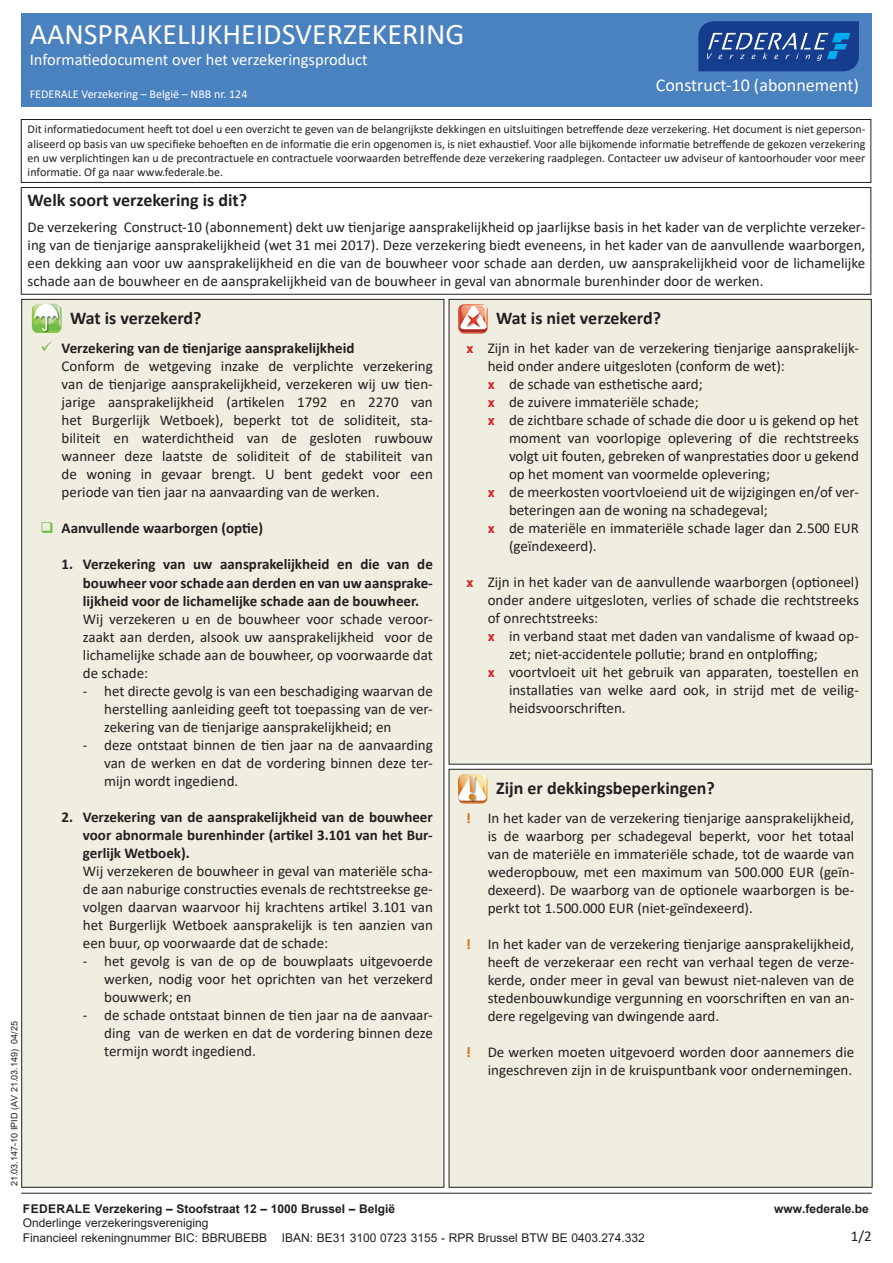
<style>
.page{position:relative;width:893px;height:1263px;background:#fff}
.page>*{position:absolute;margin:0;border:0;box-sizing:border-box;transform-origin:0 0}
.t1{font:30px "Calibri";color:#fff}
.t2{font:700 18px "Calibri";color:#231f20}
.t3{font:18px "Calibri";color:#fff}
.t4{font:16.5px "Calibri";color:#fff}
.t5{font:15px/18px "Calibri";color:#231f20;text-align:justify}
.t6{font:700 15px/18px "Calibri";color:#231f20}
.t7{font:12px/14.4px "Calibri";color:#231f20;text-align:justify}
.Normaal{font:12px "Arial";color:#231f20}
.Normaal-2{font:700 12px "Arial";color:#231f20}
.t8{font:12px "Calibri";color:#fff}
.Normaal-3{font:9px "Arial";color:#231f20}
.s1{color:#75c04b}
.s2{font-family:"Tw Cen";font-weight:800;font-stretch:condensed;color:#d1232a}
.s3{font-family:"Tw Cen";font-weight:800;font-stretch:condensed;color:#d4792a}
</style>
<div class="page">
<div style="left:21px;top:13px;width:851px;height:93px;background:#4a81bf"></div>
<div style="left:21px;top:119px;width:850px;height:64px;border:1px solid #231f20"></div>
<div style="left:21px;top:187px;width:850px;height:108px;border:1px solid #231f20"></div>
<div style="left:21px;top:299px;width:423px;height:889px;background:#efeee1;border:1px solid #231f20"></div>
<div style="left:449px;top:299px;width:423px;height:466px;background:#efeee1;border:1px solid #231f20"></div>
<img style="left:32px;top:304px;width:30px;height:29px">
<img style="left:458px;top:304px;width:30px;height:30px">
<div style="left:449px;top:769px;width:424px;height:419px;background:#efeee1;border:1px solid #231f20"></div>
<hr style="left:21px;top:1193px;width:851px;height:1px;background:#231f20">
<img style="left:458px;top:774px;width:30px;height:30px">
<svg style="left:698px;top:21px;width:161px;height:50px;background:#28509a"></svg>
<p class="Normaal-3" style="left:8px;top:1186px;width:166px;rotate:-90deg">21.03.147-10 IPID (AV 21.03.149) 04/25</p>
<p class="t1" style="left:30px;top:13px;width:436px">AANSPRAKELIJKHEIDSVERZEKERING</p>
<p class="t4" style="left:30px;top:48px;width:339px">Informatiedocument over het verzekeringsproduct</p>
<p class="t8" style="left:30px;top:86px;width:219px">FEDERALE Verzekering – België – NBB nr. 124</p>
<p class="t7" style="left:28px;top:122px;width:839px">Dit informatiedocument heeft tot doel u een overzicht te geven van de belangrijkste dekkingen en uitsluitingen betreffende deze verzekering. Het document is niet geperson&shy;aliseerd op basis van uw specifieke behoeften en de informatie die erin opgenomen is, is niet exhaustief. Voor alle bijkomende informatie betreffende de gekozen verzekering en uw verplichtingen kan u de precontractuele en contractuele voorwaarden betreffende deze verzekering raadplegen. Contacteer uw adviseur of kantoorhouder voor meer informatie. Of ga naar www.federale.be.</p>
<p class="t2" style="left:28px;top:187px;width:221px">Welk soort verzekering is dit?</p>
<p class="t5" style="left:28px;top:218px;width:839px">De verzekering Construct-10 (abonnement) dekt uw tienjarige aansprakelijkheid op jaarlijkse basis in het kader van de verplichte verzeker&shy;ing van de tienjarige aansprakelijkheid (wet 31 mei 2017). Deze verzekering biedt eveneens, in het kader van de aanvullende waarborgen, een dekking aan voor uw aansprakelijkheid en die van de bouwheer voor schade aan derden, uw aansprakelijkheid voor de lichamelijke schade aan de bouwheer en de aansprakelijkheid van de bouwheer in geval van abnormale burenhinder door de werken.</p>
<p class="t2" style="left:70px;top:305px;width:133px">Wat is verzekerd?</p>
<p class="t2" style="left:496px;top:306px;width:166px">Wat is niet verzekerd?</p>
<p class="t6" style="left:40px;top:339px;width:316px"><span class="s1">✓</span> Verzekering van de tienjarige aansprakelijkheid</p>
<p class="t5" style="left:62px;top:357px;width:373px">Conform de wetgeving inzake de verplichte verzekering van de tienjarige aansprakelijkheid, verzekeren wij uw tien-</p>
<p class="t5" style="left:62px;top:393px;width:373px">jarige aansprakelijkheid (artikelen 1792 en 2270 van het Burgerlijk Wetboek), beperkt tot de soliditeit, sta&shy;biliteit en waterdichtheid van de gesloten ruwbouw wanneer deze laatste de soliditeit of de stabiliteit van de woning in gevaar brengt. U bent gedekt voor een</p>
<p class="t5" style="left:62px;top:483px;width:319px">periode van tien jaar na aanvaarding van de werken.</p>
<p class="t6" style="left:40px;top:519px;width:224px"><span class="s1">❑</span> Aanvullende waarborgen (optie)</p>
<p class="t6" style="left:62px;top:555px;width:373px">1. Verzekering van uw aansprakelijkheid en die van de</p>
<p class="t6" style="left:83px;top:573px;width:351px">bouwheer voor schade aan derden en van uw aansprake&shy;lijkheid voor de lichamelijke schade aan de bouwheer.</p>
<p class="t5" style="left:83px;top:609px;width:351px">Wij verzekeren u en de bouwheer voor schade veroor&shy;zaakt aan derden, alsook uw aansprakelijkheid voor de lichamelijke schade aan de bouwheer, op voorwaarde dat de schade:</p>
<p class="t5" style="left:104px;top:681px;width:330px;text-indent:-21px">- het directe gevolg is van een beschadiging waarvan de herstelling aanleiding geeft tot toepassing van de ver&shy;zekering van de tienjarige aansprakelijkheid; en</p>
<p class="t5" style="left:104px;top:735px;width:330px;text-indent:-21px">- deze ontstaat binnen de tien jaar na de aanvaarding van de werken en dat de vordering binnen deze ter&shy;mijn wordt ingediend.</p>
<p class="t6" style="left:62px;top:807px;width:373px">2. Verzekering van de aansprakelijkheid van de bouwheer</p>
<p class="t6" style="left:83px;top:825px;width:351px">voor abnormale burenhinder (artikel 3.101 van het Bur&shy;gerlijk Wetboek).</p>
<p class="t5" style="left:83px;top:861px;width:351px">Wij verzekeren de bouwheer in geval van materiële scha&shy;de aan naburige constructies evenals de rechtstreekse ge&shy;volgen daarvan waarvoor hij krachtens artikel 3.101 van het Burgerlijk Wetboek aansprakelijk is ten aanzien van een buur, op voorwaarde dat de schade:</p>
<p class="t5" style="left:104px;top:951px;width:330px;text-indent:-21px">- het gevolg is van de op de bouwplaats uitgevoerde werken, nodig voor het oprichten van het verzekerd bouwwerk; en</p>
<p class="t5" style="left:104px;top:1005px;width:330px;text-indent:-21px">- de schade ontstaat binnen de tien jaar na de aanvaar&shy;ding van de werken en dat de vordering binnen deze termijn wordt ingediend.</p>
<p class="t3" style="left:656px;top:73px;width:205px">Construct-10 (abonnement)</p>
<p class="t5" style="left:488px;top:339px;width:373px;text-indent:-21px"><span class="s2">x</span> Zijn in het kader van de verzekering tienjarige aansprakelijk&shy;heid onder andere uitgesloten (conform de wet):</p>
<p class="t5" style="left:488px;top:375px;width:217px"><span class="s2">x</span> de schade van esthetische aard;</p>
<p class="t5" style="left:488px;top:393px;width:212px"><span class="s2">x</span> de zuivere immateriële schade;</p>
<p class="t5" style="left:509px;top:411px;width:351px;text-indent:-21px"><span class="s2">x</span> de zichtbare schade of schade die door u is gekend op het moment van voorlopige oplevering of die rechtstreeks volgt uit fouten, gebreken of wanprestaties door u gekend op het moment van voormelde oplevering;</p>
<p class="t5" style="left:509px;top:483px;width:351px;text-indent:-21px"><span class="s2">x</span> de meerkosten voortvloeiend uit de wijzigingen en/of ver&shy;beteringen aan de woning na schadegeval;</p>
<p class="t5" style="left:509px;top:519px;width:351px;text-indent:-21px"><span class="s2">x</span> de materiële en immateriële schade lager dan 2.500 EUR (geïndexeerd).</p>
<p class="t5" style="left:488px;top:573px;width:373px;text-indent:-21px"><span class="s2">x</span> Zijn in het kader van de aanvullende waarborgen (optioneel) onder andere uitgesloten, verlies of schade die rechtstreeks of onrechtstreeks:</p>
<p class="t5" style="left:509px;top:627px;width:351px;text-indent:-21px"><span class="s2">x</span> in verband staat met daden van vandalisme of kwaad op&shy;zet; niet-accidentele pollutie; brand en ontploffing;</p>
<p class="t5" style="left:509px;top:663px;width:351px;text-indent:-21px"><span class="s2">x</span> voortvloeit uit het gebruik van apparaten, toestellen en installaties van welke aard ook, in strijd met de veilig&shy;heidsvoorschriften.</p>
<p class="t2" style="left:496px;top:775px;width:220px">Zijn er dekkingsbeperkingen?</p>
<p class="t5" style="left:488px;top:809px;width:368px;text-indent:-21px"><span class="s3">!</span> In het kader van de verzekering tienjarige aansprakelijkheid, is de waarborg per schadegeval beperkt, voor het totaal van de materiële en immateriële schade, tot de waarde van wederopbouw, met een maximum van 500.000 EUR (geïn&shy;dexeerd). De waarborg van de optionele waarborgen is be&shy;perkt tot 1.500.000 EUR (niet-geïndexeerd).</p>
<p class="t5" style="left:488px;top:935px;width:368px;text-indent:-21px"><span class="s3">!</span> In het kader van de verzekering tienjarige aansprakelijkheid, heeft de verzekeraar een recht van verhaal tegen de verze&shy;kerde, onder meer in geval van bewust niet-naleven van de stedenbouwkundige vergunning en voorschriften en van an&shy;dere regelgeving van dwingende aard.</p>
<p class="t5" style="left:466px;top:1043px;width:389px;text-align:right"><span class="s3">!</span> De werken moeten uitgevoerd worden door aannemers die ingeschreven zijn in de kruispuntbank voor ondernemingen.</p>
<p class="Normaal-2" style="left:23px;top:1200px;width:374px">FEDERALE Verzekering – Stoofstraat 12 – 1000 Brussel – België</p>
<p class="Normaal-2" style="left:774px;top:1200px;width:96px">www.federale.be</p>
<p class="Normaal" style="left:23px;top:1215px;width:187px">Onderlinge verzekeringsvereniging</p>
<p class="Normaal" style="left:23px;top:1229px;width:623px">Financieel rekeningnummer BIC: BBRUBEBB IBAN: BE31 3100 0723 3155 - RPR Brussel BTW BE 0403.274.332</p>
<p class="t5" style="left:851px;top:1226px;width:22px">1/2</p>
</div>
